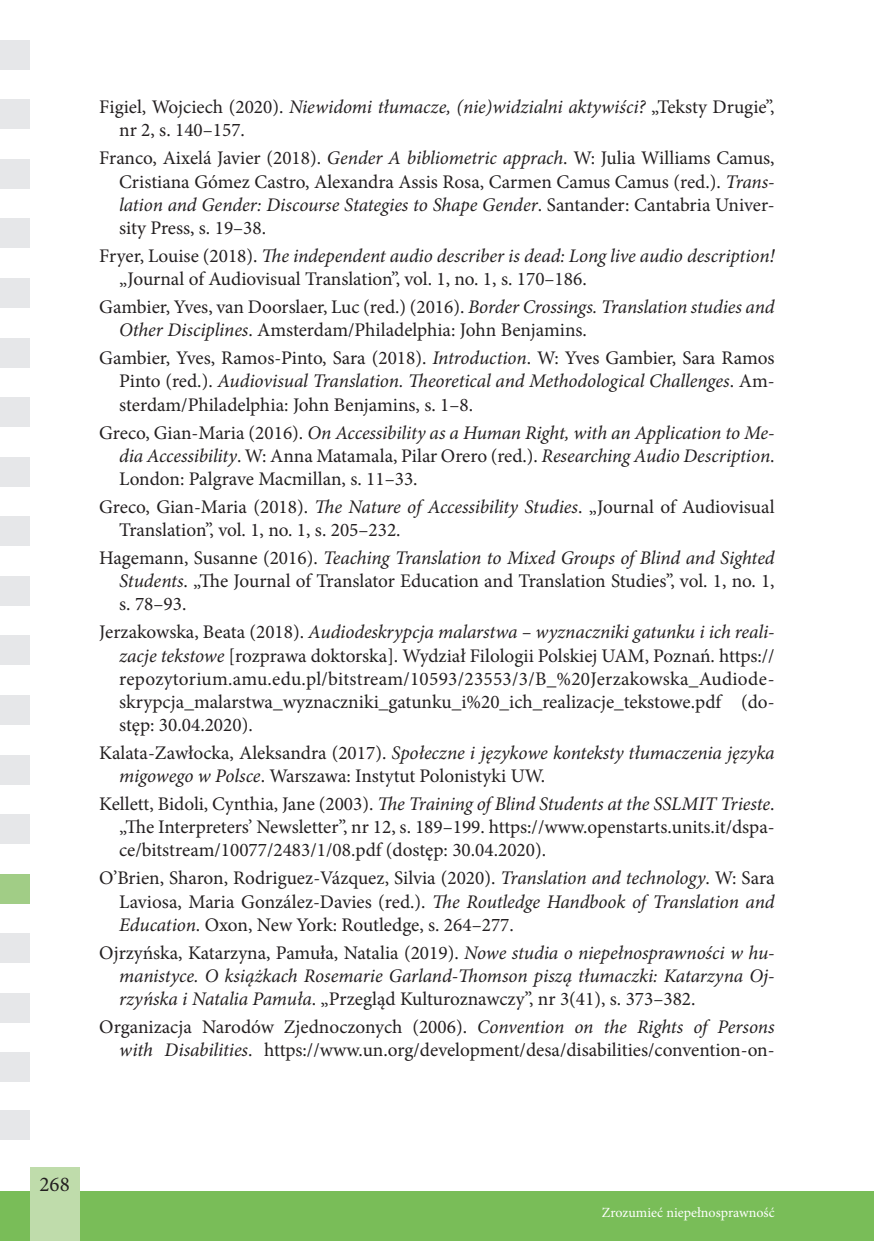
<style>
.page{position:relative;width:874px;height:1241px;background:#fff}
.page>*{position:absolute;margin:0;border:0;box-sizing:border-box;transform-origin:0 0}
.t1{font:21px "Minion Pro";color:#231f20}
.bibliografia{font:19.25px/23.1px "Minion Pro";color:#231f20;text-align:justify}
.bibliografia-2{font:italic 19.25px/23.1px "Minion Pro";letter-spacing:-.01em;color:#231f20;text-align:justify}
.t2{font:14px "Minion Pro";color:#fff}
.s1{font-style:italic}
.s2{font-style:normal}
</style>
<div class="page">
<div style="left:0;top:159px;width:30px;height:30px;background:#e6e7e9"></div>
<div style="left:0;top:99px;width:30px;height:30px;background:#e6e7e9"></div>
<div style="left:0;top:218px;width:30px;height:30px;background:#e6e7e9"></div>
<div style="left:0;top:337px;width:30px;height:30px;background:#e6e7e9"></div>
<div style="left:0;top:278px;width:30px;height:30px;background:#e6e7e9"></div>
<div style="left:0;top:397px;width:30px;height:30px;background:#e6e7e9"></div>
<div style="left:0;top:516px;width:30px;height:30px;background:#e6e7e9"></div>
<div style="left:0;top:456px;width:30px;height:30px;background:#e6e7e9"></div>
<div style="left:0;top:576px;width:30px;height:29px;background:#e6e7e9"></div>
<div style="left:0;top:695px;width:30px;height:29px;background:#e6e7e9"></div>
<div style="left:0;top:635px;width:30px;height:30px;background:#e6e7e9"></div>
<div style="left:0;top:754px;width:30px;height:30px;background:#e6e7e9"></div>
<div style="left:0;top:814px;width:30px;height:29px;background:#e6e7e9"></div>
<div style="left:0;top:933px;width:30px;height:29px;background:#e6e7e9"></div>
<div style="left:0;top:1052px;width:30px;height:30px;background:#e6e7e9"></div>
<div style="left:0;top:992px;width:30px;height:30px;background:#e6e7e9"></div>
<div style="left:0;top:1191px;width:873px;height:49px;background:#79bd58"></div>
<div style="left:30px;top:1167px;width:49px;height:73px;background:#bfdcab"></div>
<div style="left:0;top:40px;width:30px;height:30px;background:#e6e7e9"></div>
<div style="left:0;top:1109px;width:30px;height:30px;background:#e6e7e9"></div>
<div style="left:0;top:873px;width:30px;height:30px;background:#a1cd86"></div>
<p class="bibliografia" style="left:119px;top:96px;width:656px;text-indent:-20px">Figiel, Wojciech (2020). <span class="s1">Niewidomi tłumacze, (nie)widzialni aktywiści?</span> „Teksty Drugie”, nr 2, s. 140–157.</p>
<p class="bibliografia" style="left:119px;top:147px;width:656px;text-indent:-20px">Franco, Aixelá Javier (2018). <span class="s1">Gender A bibliometric apprach</span>. W: Julia Williams Camus, Cristiana Gómez Castro, Alexandra Assis Rosa, Carmen Camus Camus (red.). <span class="s1">Trans&shy;lation and Gender: Discourse Stategies to Shape Gender</span>. Santander: Cantabria Univer&shy;sity Press, s. 19–38.</p>
<p class="bibliografia" style="left:119px;top:244px;width:656px;text-indent:-20px">Fryer, Louise (2018). <span class="s1">The independent audio describer is dead: Long live audio description! </span>„Journal of Audiovisual Translation”, vol. 1, no. 1, s. 170–186.</p>
<p class="bibliografia" style="left:119px;top:295px;width:656px;text-indent:-20px">Gambier, Yves, van Doorslaer, Luc (red.) (2016). <span class="s1">Border Crossings. Translation studies and<br>Other Disciplines</span>. Amsterdam/Philadelphia: John Benjamins.</p>
<p class="bibliografia" style="left:119px;top:346px;width:656px;text-indent:-20px">Gambier, Yves, Ramos-Pinto, Sara (2018). <span class="s1">Introduction</span>. W: Yves Gambier, Sara Ramos Pinto (red.). <span class="s1">Audiovisual Translation. Theoretical and Methodological Challenges</span>. Am&shy;sterdam/Philadelphia: John Benjamins, s. 1–8.</p>
<p class="bibliografia-2" style="left:119px;top:421px;width:656px;text-indent:-20px"><span class="s2">Greco, Gian-Maria (2016).</span> On Accessibility as a Human Right, with an Application to Me&shy;dia Accessibility<span class="s2">. W: Anna Matamala, Pilar Orero (red.).</span> Researching Audio Description<span class="s2">.<br>London: Palgrave Macmillan, s. 11–33.</span></p>
<p class="bibliografia" style="left:119px;top:495px;width:656px;text-indent:-20px">Greco, Gian-Maria (2018). <span class="s1">The Nature of Accessibility Studies</span>. „Journal of Audiovisual<br>Translation”, vol. 1, no. 1, s. 205–232.</p>
<p class="bibliografia" style="left:119px;top:546px;width:656px;text-indent:-20px">Hagemann, Susanne (2016). <span class="s1">Teaching Translation to Mixed Groups of Blind and Sighted Students</span>. „The Journal of Translator Education and Translation Studies”, vol. 1, no. 1, s. 78–93.</p>
<p class="bibliografia" style="left:119px;top:620px;width:656px;text-indent:-20px">Jerzakowska, Beata (2018). <span class="s1">Audiodeskrypcja malarstwa – wyznaczniki gatunku i ich reali&shy;zacje tekstowe</span> [rozprawa doktorska]. Wydział Filologii Polskiej UAM, Poznań. https:// repozytorium.amu.edu.pl/bitstream/10593/23553/3/B_%20Jerzakowska_Audiode&shy;skrypcja_malarstwa_wyznaczniki_gatunku_i%20_ich_realizacje_tekstowe.pdf (do&shy;stęp: 30.04.2020).</p>
<p class="bibliografia" style="left:119px;top:741px;width:656px;text-indent:-20px">Kalata-Zawłocka, Aleksandra (2017). <span class="s1">Społeczne i językowe konteksty tłumaczenia języka migowego w Polsce</span>. Warszawa: Instytut Polonistyki UW.</p>
<p class="bibliografia" style="left:119px;top:792px;width:656px;text-indent:-20px">Kellett, Bidoli, Cynthia, Jane (2003). <span class="s1">The Training of Blind Students at the SSLMIT Trieste</span>. „The Interpreters’ Newsletter”, nr 12, s. 189–199. https://www.openstarts.units.it/dspa&shy;ce/bitstream/10077/2483/1/08.pdf (dostęp: 30.04.2020).</p>
<p class="bibliografia" style="left:119px;top:866px;width:656px;text-indent:-20px">O’Brien, Sharon, Rodriguez-Vázquez, Silvia (2020). <span class="s1">Translation and technology</span>. W: Sara Laviosa, Maria González-Davies (red.). <span class="s1">The Routledge Handbook of Translation and Education</span>. Oxon, New York: Routledge, s. 264–277.</p>
<p class="bibliografia-2" style="left:119px;top:940px;width:656px;text-indent:-20px"><span class="s2">Ojrzyńska, Katarzyna, Pamuła, Natalia (2019).</span> Nowe studia o niepełnosprawności w hu&shy;manistyce. O książkach Rosemarie Garland-Thomson piszą tłumaczki: Katarzyna Oj&shy;rzyńska i Natalia Pamuła<span class="s2">. „Przegląd Kulturoznawczy”, nr 3(41), s. 373–382.</span></p>
<p class="bibliografia" style="left:99px;top:1015px;width:676px;text-align:right">Organizacja Narodów Zjednoczonych (2006). <span class="s1">Convention on the Rights of Persons with Disabilities</span>. https://www.un.org/development/desa/disabilities/convention-on-</p>
<p class="t1" style="left:39px;top:1170px;width:32px">268</p>
<p class="t2" style="left:601px;top:1202px;width:174px">Zrozumieć niepełnosprawność</p>
</div>
